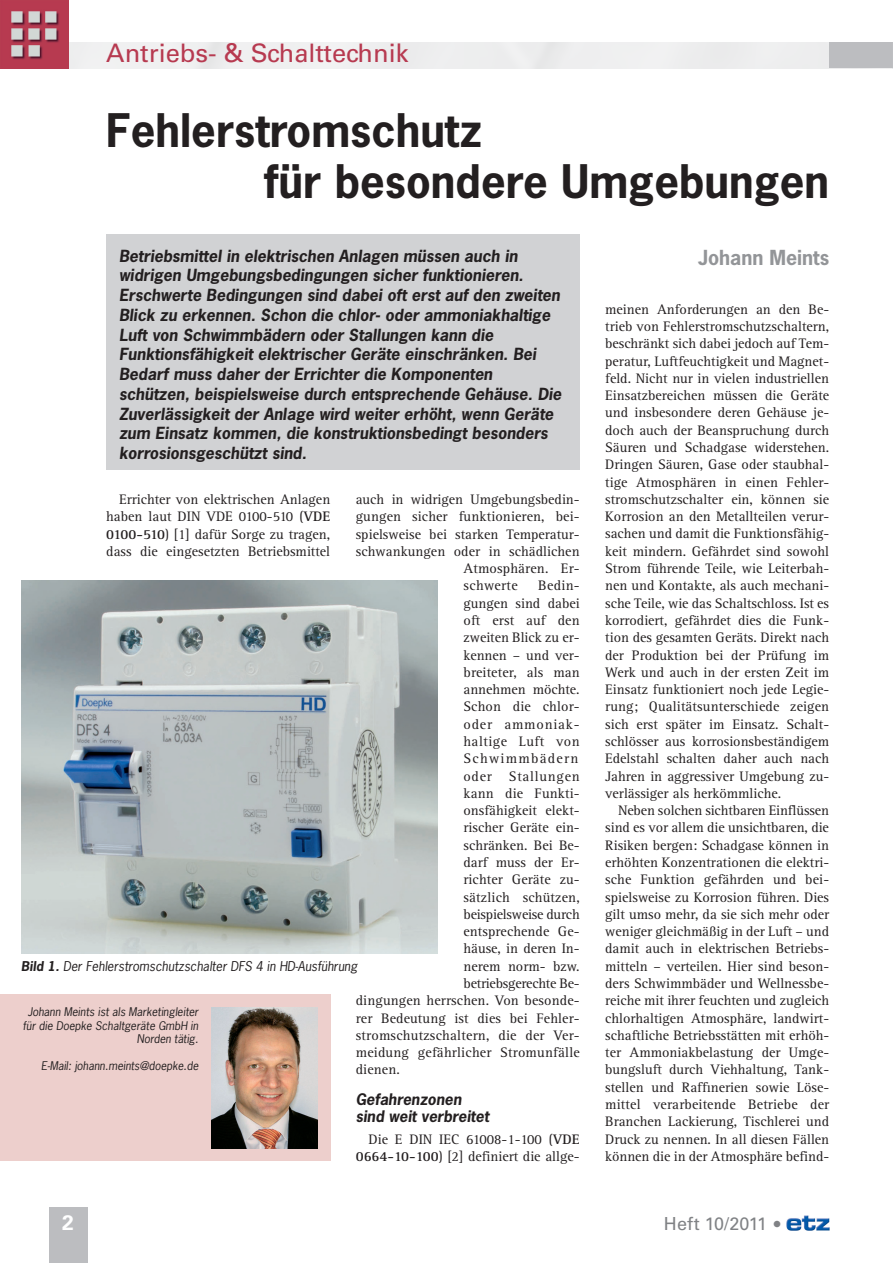
<style>
.page{position:relative;width:893px;height:1263px;background:#fff}
.page>*{position:absolute;margin:0;border:0;box-sizing:border-box;transform-origin:0 0}
.t1{font:700 43.5px/51px "News Gothic Std";color:#231f20}
.t2{font:25.5px "Univers LT Std";color:#b73a50}
.t3{font:700 21px "Univers LT Std";color:#fff}
.t4{font:700 19.5px "News Gothic Std";color:#939598}
.t5{font:18px "Univers LT Std";color:#808285}
.t6{font:italic 700 15.75px/19.8px "News Gothic Std";color:#231f20}
.t7{font:italic 700 15px/17.2px "News Gothic Std";color:#231f20}
.t8{font:14.25px/17.2px "Rotis Serif Std";color:#231f20;text-align:justify}
.t9{font:14.25px "Rotis Serif Std";letter-spacing:.035em;color:#231f20}
.t10{font:14.25px "Rotis Serif Std";letter-spacing:.05em;color:#231f20}
.t11{font:14.25px "Rotis Serif Std";letter-spacing:.06em;color:#231f20}
.t12{font:14.25px "Rotis Serif Std";letter-spacing:.09em;color:#231f20}
.t13{font:14.25px "Rotis Serif Std";letter-spacing:.02em;color:#231f20}
.t14{font:italic 12.75px "News Gothic Std";color:#231f20}
.t15{font:italic 11.25px/13.4px "News Gothic Std";color:#231f20;text-align:right}
.s1{font-weight:700}
.s2{font-family:"Rotis Serif Std"}
</style>
<div class="page">
<div style="left:68px;top:43px;width:761px;height:25px;background:#eeeeef"></div>
<img style="left:0;top:0;width:68px;height:68px">
<div style="left:829px;top:43px;width:64px;height:25px;background:#bcbdc0"></div>
<div style="left:49px;top:1208px;width:38px;height:55px;background:#bcbdc0"></div>
<img style="left:787px;top:1216px;width:42px;height:14px">
<div style="left:106px;top:234px;width:474px;height:235px;background:#d1d2d4"></div>
<div style="left:0;top:995px;width:330px;height:166px;background:#edcfcc"></div>
<img style="left:211px;top:1007px;width:106px;height:141px">
<img style="left:21px;top:580px;width:417px;height:373px">
<h2 class="t2" style="left:106px;top:38px;width:304px">Antriebs- &amp; Schalttechnik</h2>
<h1 class="t1" style="left:264px;top:104px;width:567px;text-indent:-158px">Fehlerstromschutz<br>für besondere Umgebungen</h1>
<p class="t6" style="left:119px;top:246px;width:444px">Betriebsmittel in elektrischen Anlagen müssen auch in widrigen Umgebungsbedingungen sicher funktionieren.<br>Erschwerte Bedingungen sind dabei oft erst auf den zweiten Blick zu erkennen. Schon die chlor- oder ammoniakhaltige Luft von Schwimmbädern oder Stallungen kann die Funktionsfähigkeit elektrischer Geräte einschränken. Bei Bedarf muss daher der Errichter die Komponenten schützen, beispielsweise durch entsprechende Gehäuse. Die Zuverlässigkeit der Anlage wird weiter erhöht, wenn Geräte zum Einsatz kommen, die konstruktionsbedingt besonders korrosionsgeschützt sind.</p>
<h3 class="t4" style="left:698px;top:245px;width:133px">Johann Meints</h3>
<p class="t8" style="left:605px;top:301px;width:225px">meinen Anforderungen an den Be&shy;trieb von Fehlerstromschutzschaltern, beschränkt sich dabei jedoch auf Tem&shy;peratur, Luftfeuchtigkeit und Magnet&shy;feld. Nicht nur in vielen industriellen Einsatzbereichen müssen die Geräte und insbesondere deren Gehäuse je&shy;doch auch der Beanspruchung durch Säuren und Schadgase widerstehen.<br>Dringen Säuren, Gase oder staubhal&shy;tige Atmosphären in einen Fehler&shy;stromschutzschalter ein, können sie Korrosion an den Metallteilen verur&shy;sachen und damit die Funktionsfähig&shy;keit mindern. Gefährdet sind sowohl Strom führende Teile, wie Leiterbah&shy;nen und Kontakte, als auch mechani&shy;sche Teile, wie das Schaltschloss. Ist es korrodiert, gefährdet dies die Funk&shy;tion des gesamten Geräts. Direkt nach der Produktion bei der Prüfung im Werk und auch in der ersten Zeit im Einsatz funktioniert noch jede Legie&shy;rung; Qualitätsunterschiede zeigen sich erst später im Einsatz. Schalt&shy;schlösser aus korrosionsbeständigem Edelstahl schalten daher auch nach Jahren in aggressiver Umgebung zu&shy;verlässiger als herkömmliche.</p>
<p class="t8" style="left:605px;top:802px;width:226px;text-indent:13px">Neben solchen sichtbaren Einflüssen sind es vor allem die unsichtbaren, die Risiken bergen: Schadgase können in erhöhten Konzentrationen die elektri&shy;sche Funktion gefährden und bei&shy;spielsweise zu Korrosion führen. Dies gilt umso mehr, da sie sich mehr oder weniger gleichmäßig in der Luft – und damit auch in elektrischen Betriebs&shy;mitteln – verteilen. Hier sind beson&shy;ders Schwimmbäder und Wellnessbe&shy;reiche mit ihrer feuchten und zugleich chlorhaltigen Atmosphäre, landwirt&shy;schaftliche Betriebsstätten mit erhöh&shy;ter Ammoniakbelastung der Umge&shy;bungsluft durch Viehhaltung, Tank&shy;stellen und Raffinerien sowie Löse&shy;mittel verarbeitende Betriebe der Branchen Lackierung, Tischlerei und Druck zu nennen. In all diesen Fällen können die in der Atmosphäre befind-</p>
<p class="t8" style="left:106px;top:491px;width:225px;text-indent:13px">Errichter von elektrischen Anlagen haben laut DIN VDE 0100-510 (<span class="s1">VDE 0100-510</span>) [1] dafür Sorge zu tragen, dass die eingesetzten Betriebsmittel</p>
<p class="t8" style="left:356px;top:491px;width:225px">auch in widrigen Umgebungsbedin-</p>
<p class="t8" style="left:356px;top:508px;width:225px">gungen sicher funktionieren, bei-</p>
<p class="t8" style="left:356px;top:526px;width:225px">spielsweise bei starken Temperatur-</p>
<p class="t8" style="left:356px;top:543px;width:225px">schwankungen oder in schädlichen</p>
<p class="t8" style="left:463px;top:560px;width:118px">Atmosphären. Er-</p>
<p class="t13" style="left:463px;top:577px;width:56px">schwerte</p>
<p class="t8" style="left:538px;top:577px;width:43px">Bedin-</p>
<p class="t8" style="left:463px;top:595px;width:118px">gungen sind dabei</p>
<p class="t8" style="left:463px;top:612px;width:118px">oft erst auf den</p>
<p class="t8" style="left:463px;top:629px;width:118px">zweiten Blick zu er-</p>
<p class="t8" style="left:463px;top:647px;width:118px">kennen – und ver-</p>
<p class="t8" style="left:463px;top:664px;width:118px">breiteter, als man</p>
<p class="t8" style="left:463px;top:681px;width:118px">annehmen möchte.</p>
<p class="t8" style="left:463px;top:698px;width:118px">Schon die chlor-</p>
<p class="t11" style="left:463px;top:716px;width:116px">oder ammoniak-</p>
<p class="t9" style="left:463px;top:733px;width:118px">haltige Luft von</p>
<p class="t12" style="left:463px;top:750px;width:116px">Schwimmbädern</p>
<p class="t10" style="left:463px;top:768px;width:118px">oder Stallungen</p>
<p class="t8" style="left:463px;top:785px;width:118px">kann die Funkti-</p>
<p class="t8" style="left:463px;top:802px;width:118px">onsfähigkeit elekt-</p>
<p class="t8" style="left:463px;top:819px;width:118px">rischer Geräte ein-</p>
<p class="t8" style="left:463px;top:837px;width:118px">schränken. Bei Be-</p>
<p class="t8" style="left:463px;top:854px;width:118px">darf muss der Er-</p>
<p class="t8" style="left:463px;top:871px;width:118px">richter Geräte zu-</p>
<p class="t8" style="left:463px;top:888px;width:118px">sätzlich schützen,</p>
<p class="t8" style="left:463px;top:906px;width:118px">beispielsweise durch</p>
<p class="t8" style="left:463px;top:923px;width:118px">entsprechende Ge-</p>
<p class="t8" style="left:463px;top:940px;width:118px">häuse, in deren In-</p>
<p class="t8" style="left:463px;top:958px;width:118px">nerem norm- bzw.</p>
<p class="t8" style="left:463px;top:975px;width:118px">betriebsgerechte Be-</p>
<p class="t8" style="left:356px;top:992px;width:225px">dingungen herrschen. Von besonde-</p>
<p class="t8" style="left:356px;top:1009px;width:225px">rer Bedeutung ist dies bei Fehler-</p>
<p class="t8" style="left:356px;top:1027px;width:225px">stromschutzschaltern, die der Ver-</p>
<p class="t8" style="left:356px;top:1044px;width:226px">meidung gefährlicher Stromunfälle</p>
<p class="t8" style="left:356px;top:1061px;width:46px">dienen.</p>
<p class="t7" style="left:356px;top:1090px;width:135px">Gefahrenzonen sind weit verbreitet</p>
<p class="t8" style="left:356px;top:1131px;width:225px;text-align:right">Die E DIN IEC 61008-1-100 (<span class="s1">VDE<br>0664-10-100</span>) [2] definiert die allge-</p>
<p class="t14" style="left:21px;top:958px;width:338px"><span class="s1">Bild 1.</span> Der Fehlerstromschutzschalter DFS 4 in HD-Ausführung</p>
<p class="t15" style="left:23px;top:1005px;width:177px">Johann Meints ist als Marketingleiter für die Doepke Schaltgeräte GmbH in<br>Norden tätig.</p>
<p class="t15" style="left:41px;top:1059px;width:159px">E-Mail: johann.meints@doepke.de</p>
<h3 class="t3" style="left:62px;top:1210px;width:13px">2</h3>
<p class="t5" style="left:664px;top:1213px;width:119px">Heft 10/2011 <span class="s2">•</span></p>
</div>
